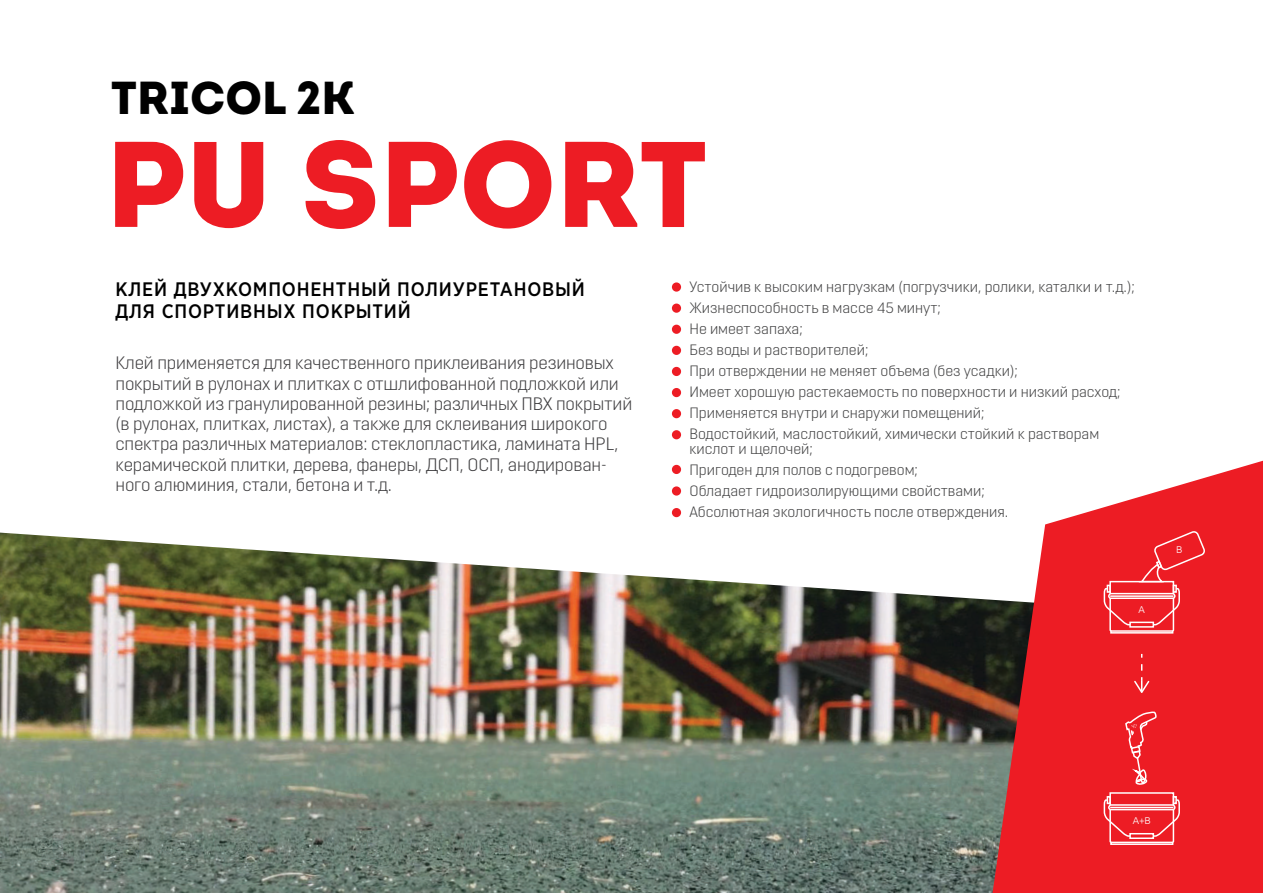
<style>
.page{position:relative;width:1263px;height:893px;background:#fff}
.page>*{position:absolute;margin:0;border:0;box-sizing:border-box;transform-origin:0 0}
.t1{font:900 121.5px "Intro";color:#ed1c24}
.t2{font:900 46.2px "Intro";color:#000}
.t3{font:500 19.5px/21.8px "Gotham Pro Narrow";letter-spacing:.04em;color:#000}
.t4{font:300 18px/20.2px "Opinion Pro";letter-spacing:-.01em;color:#3e3d3f}
.t5{font:300 15px/21px "Opinion Pro";color:#414142}
.t6{font:300 10.05px "Ubuntu";color:#fff}
</style>
<div class="page">
<img style="left:0;top:533px;width:989px;height:360px">
<svg style="left:989px;top:460px;width:274px;height:433px;fill:#ed1c24"></svg>
<svg style="left:1103px;top:529px;width:103px;height:105px;background:#ee343b"></svg>
<hr style="left:1111px;top:630px;width:62px;height:2px;background:#fff">
<svg style="left:1134px;top:664px;width:15px;height:29px"></svg>
<svg style="left:1103px;top:711px;width:78px;height:135px;background:#ef373e"></svg>
<hr style="left:1111px;top:842px;width:62px;height:1px;background:#fff">
<div style="left:672px;top:282px;width:9px;height:10px;background:#ed1c24;border-radius:50%"></div>
<div style="left:672px;top:304px;width:9px;height:9px;background:#ed1c24;border-radius:50%"></div>
<div style="left:672px;top:325px;width:9px;height:9px;background:#ed1c24;border-radius:50%"></div>
<div style="left:672px;top:346px;width:9px;height:9px;background:#ed1c24;border-radius:50%"></div>
<div style="left:672px;top:367px;width:9px;height:9px;background:#ed1c24;border-radius:50%"></div>
<div style="left:672px;top:388px;width:9px;height:9px;background:#ed1c24;border-radius:50%"></div>
<div style="left:672px;top:409px;width:9px;height:9px;background:#ed1c24;border-radius:50%"></div>
<div style="left:672px;top:430px;width:9px;height:9px;background:#ed1c24;border-radius:50%"></div>
<div style="left:672px;top:465px;width:9px;height:9px;background:#ed1c24;border-radius:50%"></div>
<div style="left:672px;top:486px;width:9px;height:10px;background:#ed1c24;border-radius:50%"></div>
<div style="left:672px;top:508px;width:9px;height:9px;background:#ed1c24;border-radius:50%"></div>
<h2 class="t2" style="left:111px;top:68px;width:245px">TRICOL 2K</h2>
<h1 class="t1" style="left:106px;top:104px;width:603px">PU SPORT</h1>
<h3 class="t3" style="left:116px;top:278px;width:471px">КЛЕЙ ДВУХКОМПОНЕНТНЫЙ ПОЛИУРЕТАНОВЫЙ<br>ДЛЯ СПОРТИВНЫХ ПОКРЫТИЙ</h3>
<p class="t4" style="left:116px;top:353px;width:518px">Клей применяется для качественного приклеивания резиновых покрытий в рулонах и плитках с отшлифованной подложкой или подложкой из гранулированной резины; различных ПВХ покрытий (в рулонах, плитках, листах), а также для склеивания широкого спектра различных материалов: стеклопластика, ламината HPL, керамической плитки, дерева, фанеры, ДСП, ОСП, анодирован&shy;ного алюминия, стали, бетона и т.д.</p>
<p class="t5" style="left:689px;top:276px;width:447px">Устойчив к высоким нагрузкам (погрузчики, ролики, каталки и т.д.); Жизнеспособность в массе 45 минут;<br>Не имеет запаха;<br>Без воды и растворителей;<br>При отверждении не меняет объема (без усадки);<br>Имеет хорошую растекаемость по поверхности и низкий расход; Применяется внутри и снаружи помещений;<br>Водостойкий, маслостойкий, химически стойкий к растворам</p>
<p class="t5" style="left:689px;top:438px;width:320px">кислот и щелочей;<br>Пригоден для полов с подогревом;<br>Обладает гидроизолирующими свойствами; Абсолютная экологичность после отверждения.</p>
<p class="t6" style="left:1138px;top:604px;width:8px">A</p>
<p class="t6" style="left:1176px;top:544px;width:8px">B</p>
<p class="t6" style="left:1133px;top:815px;width:19px">А+B</p>
</div>
